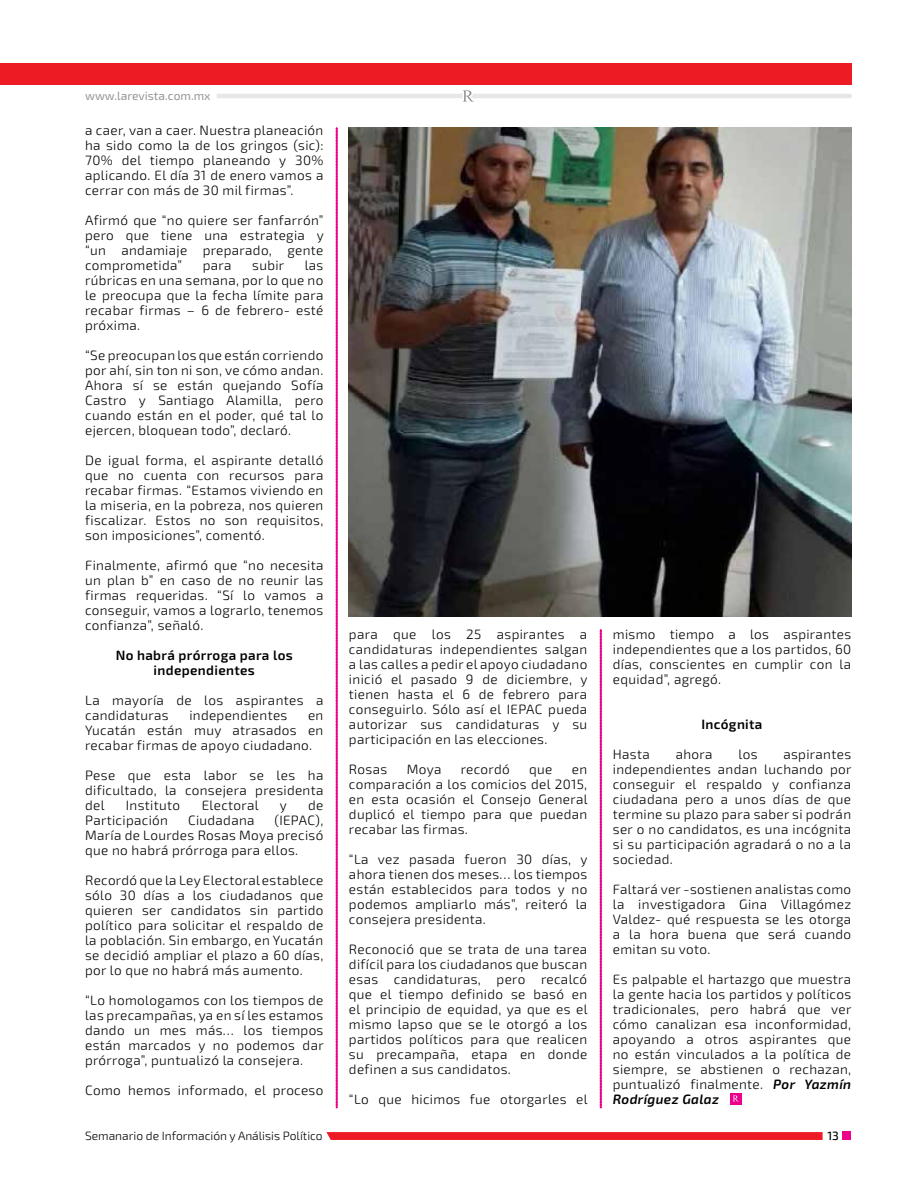
<style>
.page{position:relative;width:915px;height:1191px;background:#fff}
.page>*{position:absolute;margin:0;border:0;box-sizing:border-box;transform-origin:0 0}
.t1{font:300 13.5px/15px "Exo 2";letter-spacing:.025em;color:#000;text-align:justify}
.t2{font:600 13.5px/15px "Exo 2";letter-spacing:.025em;color:#000;text-align:center}
.t3{font:300 12px "Exo 2";color:#000}
.t4{font:12px "Exo 2";color:#939598}
.t5{font:500 12px "Exo 2";color:#000}
.s1{font-weight:600;font-style:italic}
</style>
<div class="page">
<hr style="left:474px;top:94px;width:377px;height:4px;background:#e6e7e8">
<hr style="left:216px;top:94px;width:258px;height:4px;background:#e6e7e8">
<svg style="left:462px;top:90px;width:12px;height:12px"></svg>
<svg style="left:336px;top:127px;width:1px;height:981px"></svg>
<svg style="left:599px;top:629px;width:2px;height:479px"></svg>
<div style="left:729px;top:1093px;width:11px;height:11px;background:#ec008c"></div>
<svg style="left:732px;top:1095px;width:6px;height:6px"></svg>
<div style="left:842px;top:1131px;width:8px;height:9px;background:#ec008c"></div>
<svg style="left:326px;top:1132px;width:496px;height:8px;background:#ed1f27"></svg>
<div style="left:0;top:64px;width:850px;height:21px;background:#ed1b23"></div>
<img style="left:349px;top:128px;width:501px;height:489px">
<p class="t4" style="left:85px;top:89px;width:127px">www.larevista.com.mx</p>
<p class="t1" style="left:85px;top:123px;width:240px">a caer, van a caer. Nuestra planeación ha sido como la de los gringos (sic):<br>70% del tiempo planeando y 30% aplicando. El día 31 de enero vamos a cerrar con más de 30 mil firmas”.</p>
<p class="t1" style="left:85px;top:213px;width:240px">Afirmó que “no quiere ser fanfarrón” pero que tiene una estrategia y “un andamiaje preparado, gente comprometida”</p>
<p class="t1" style="left:85px;top:258px;width:240px;text-indent:219px">las rúbricas en una semana, por lo que no le preocupa que la fecha límite para recabar firmas – 6 de febrero- esté próxima.</p>
<p class="t1" style="left:85px;top:348px;width:240px">“Se preocupan los que están corriendo por ahí, sin ton ni son, ve cómo andan.<br>Ahora sí se están quejando Sofía Castro y Santiago Alamilla, pero cuando están en el poder, qué tal lo ejercen, bloquean todo”, declaró.</p>
<p class="t1" style="left:85px;top:453px;width:240px">De igual forma, el aspirante detalló que no cuenta con recursos para recabar firmas. “Estamos viviendo en la miseria, en la pobreza, nos quieren fiscalizar. Estos no son requisitos, son imposiciones”, comentó.</p>
<p class="t1" style="left:85px;top:558px;width:240px">Finalmente, afirmó que “no necesita un plan b” en caso de no reunir las firmas requeridas. “Sí lo vamos a conseguir, vamos a lograrlo, tenemos confianza”, señaló.</p>
<p class="t2" style="left:116px;top:648px;width:178px">No habrá prórroga para los independientes</p>
<p class="t1" style="left:85px;top:693px;width:240px">La mayoría de los aspirantes a candidaturas</p>
<p class="t1" style="left:203px;top:258px;width:30px">para</p>
<p class="t1" style="left:252px;top:258px;width:33px">subir</p>
<p class="t1" style="left:189px;top:708px;width:99px">independientes</p>
<p class="t1" style="left:85px;top:708px;width:240px;text-indent:223px">en Yucatán están muy atrasados en recabar firmas de apoyo ciudadano.</p>
<p class="t1" style="left:85px;top:768px;width:240px">Pese que esta labor se les ha dificultado, la consejera presidenta del</p>
<p class="t1" style="left:126px;top:798px;width:56px">Instituto</p>
<p class="t1" style="left:202px;top:798px;width:59px">Electoral</p>
<p class="t1" style="left:280px;top:798px;width:9px">y</p>
<p class="t1" style="left:308px;top:798px;width:17px">de</p>
<p class="t1" style="left:85px;top:813px;width:84px">Participación</p>
<p class="t1" style="left:188px;top:813px;width:68px">Ciudadana</p>
<p class="t1" style="left:85px;top:813px;width:240px;text-indent:189px">(IEPAC), María de Lourdes Rosas Moya precisó que no habrá prórroga para ellos.</p>
<p class="t1" style="left:85px;top:873px;width:240px">Recordó que la Ley Electoral establece sólo 30 días a los ciudadanos que quieren ser candidatos sin partido político para solicitar el respaldo de la población. Sin embargo, en Yucatán se decidió ampliar el plazo a 60 días, por lo que no habrá más aumento.</p>
<p class="t1" style="left:85px;top:993px;width:240px">“Lo homologamos con los tiempos de las precampañas, ya en sí les estamos dando un mes más… los tiempos están marcados y no podemos dar prórroga”, puntualizó la consejera.</p>
<p class="t1" style="left:85px;top:1083px;width:240px">Como hemos informado, el proceso</p>
<p class="t3" style="left:85px;top:1128px;width:239px">Semanario de Información y Análisis Político</p>
<p class="t1" style="left:349px;top:627px;width:240px">para que los 25 aspirantes a candidaturas independientes salgan a las calles a pedir el apoyo ciudadano inició el pasado 9 de diciembre, y tienen hasta el 6 de febrero para conseguirlo. Sólo así el IEPAC pueda autorizar sus candidaturas y su participación en las elecciones.</p>
<p class="t1" style="left:349px;top:762px;width:40px">Rosas</p>
<p class="t1" style="left:406px;top:762px;width:36px">Moya</p>
<p class="t1" style="left:460px;top:762px;width:50px">recordó</p>
<p class="t1" style="left:529px;top:762px;width:25px">que</p>
<p class="t1" style="left:349px;top:762px;width:240px;text-indent:223px">en comparación a los comicios del 2015, en esta ocasión el Consejo General duplicó el tiempo para que puedan recabar las firmas.</p>
<p class="t1" style="left:349px;top:852px;width:240px">“La vez pasada fueron 30 días, y ahora tienen dos meses… los tiempos están establecidos para todos y no podemos ampliarlo más”, reiteró la consejera presidenta.</p>
<p class="t1" style="left:349px;top:942px;width:240px">Reconoció que se trata de una tarea difícil para los ciudadanos que buscan esas candidaturas, pero recalcó que el tiempo definido se basó en el principio de equidad, ya que es el mismo lapso que se le otorgó a los partidos políticos para que realicen su precampaña, etapa en donde definen a sus candidatos.</p>
<p class="t1" style="left:349px;top:1092px;width:240px">“Lo que hicimos fue otorgarles el</p>
<p class="t1" style="left:612px;top:627px;width:240px">mismo tiempo a los aspirantes independientes que a los partidos, 60 días, conscientes en cumplir con la equidad”, agregó.</p>
<p class="t2" style="left:701px;top:717px;width:62px">Incógnita</p>
<p class="t1" style="left:612px;top:747px;width:38px">Hasta</p>
<p class="t1" style="left:675px;top:747px;width:38px">ahora</p>
<p class="t1" style="left:738px;top:747px;width:20px">los</p>
<p class="t1" style="left:612px;top:747px;width:240px;text-indent:170px">aspirantes independientes andan luchando por conseguir el respaldo y confianza ciudadana pero a unos días de que termine su plazo para saber si podrán ser o no candidatos, es una incógnita si su participación agradará o no a la sociedad.</p>
<p class="t1" style="left:612px;top:882px;width:240px">Faltará ver -sostienen analistas como la investigadora Gina Villagómez Valdez- qué respuesta se les otorga a la hora buena que será cuando emitan su voto.</p>
<p class="t1" style="left:612px;top:972px;width:240px">Es palpable el hartazgo que muestra la gente hacia los partidos y políticos tradicionales, pero habrá que ver cómo canalizan esa inconformidad, apoyando a otros aspirantes que no están vinculados a la política de siempre, se abstienen o rechazan, puntualizó finalmente. <span class="s1">Por Yazmín Rodríguez Galaz</span></p>
<p class="t5" style="left:827px;top:1128px;width:13px">13</p>
</div>
